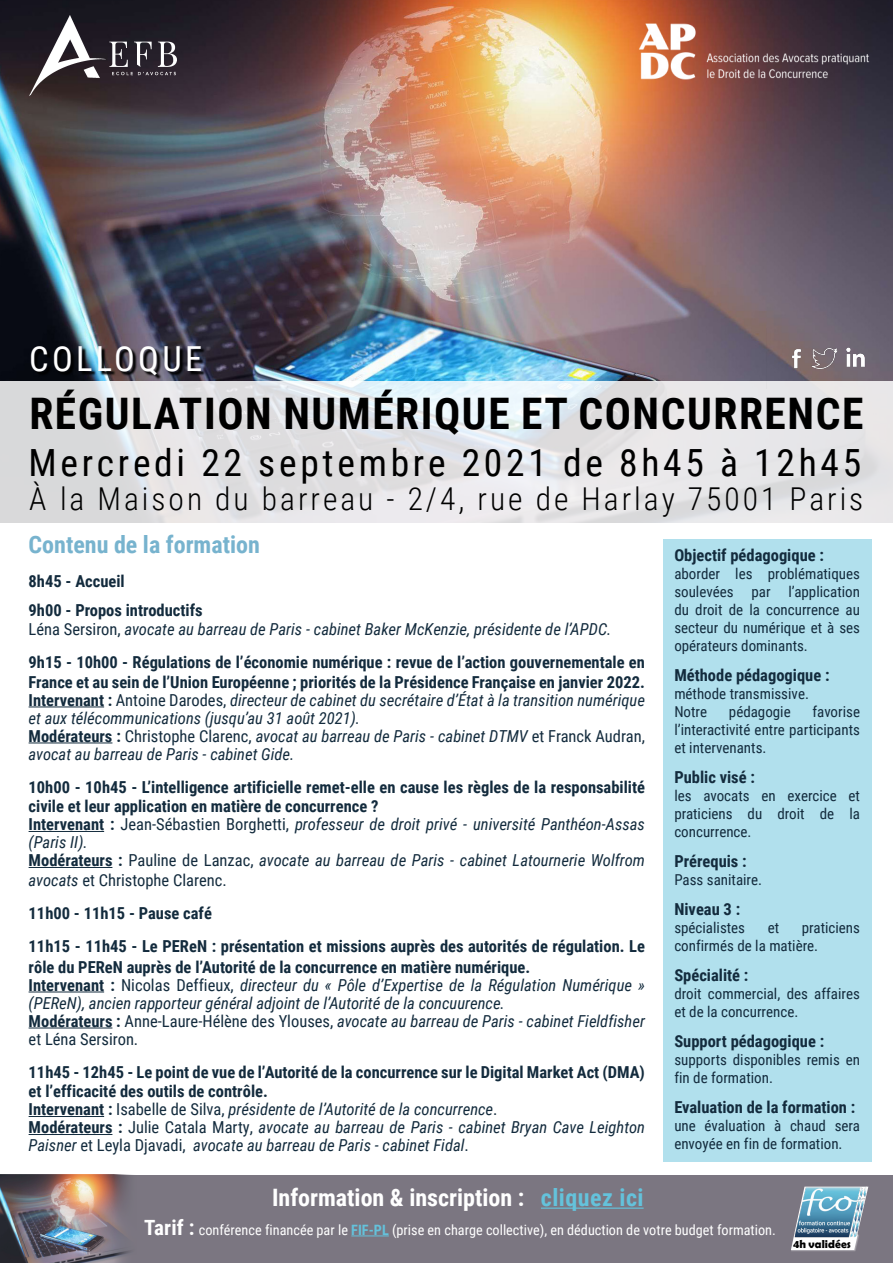
<style>
.page{position:relative;width:893px;height:1263px;background:#fff}
.page>*{position:absolute;margin:0;border:0;box-sizing:border-box;transform-origin:0 0}
.t1{font:700 43.5px "Roboto Condensed";letter-spacing:.035em;color:#000}
.t2{font:37.5px "Roboto Condensed";letter-spacing:.1em;color:#000}
.t3{font:34.5px "Roboto Condensed";letter-spacing:.095em;color:#fff}
.t4{font:300 31.5px "Roboto Condensed";letter-spacing:.095em;color:#000}
.t5{font:700 24px "Roboto Condensed";color:#fff}
.t6{font:700 24px "Roboto Condensed";color:#77b3ce}
.t7{font:italic 16.5px/18px "Roboto Condensed";color:#132b3d}
.t8{font:700 16.5px/33px "Roboto Condensed";color:#132b3d}
.t9{font:15px/18px "Roboto Condensed";color:#132b3d}
.t10{font:14.25px "Roboto Condensed";color:#fff}
.t11{font:700 11.55px "Berlin Sans FB Demi";letter-spacing:.01em;color:#000}
.s1{font-weight:400}
.s2{font-weight:400;font-style:italic}
.s3{font-weight:700;font-style:normal}
.s4{font-style:normal}
.s5{color:#64c2db}
.s6{font-weight:700;font-size:21px}
.s7{font-weight:700;color:#64c2db}
</style>
<div class="page">
<hr style="left:29px;top:706px;width:75px;height:1px;background:#132b3d">
<hr style="left:29px;top:742px;width:83px;height:1px;background:#132b3d">
<hr style="left:29px;top:831px;width:75px;height:1px;background:#132b3d">
<hr style="left:29px;top:867px;width:83px;height:1px;background:#132b3d">
<hr style="left:29px;top:991px;width:75px;height:1px;background:#132b3d">
<hr style="left:29px;top:1027px;width:83px;height:1px;background:#132b3d">
<hr style="left:29px;top:1116px;width:75px;height:1px;background:#132b3d">
<hr style="left:29px;top:1134px;width:83px;height:1px;background:#132b3d">
<div style="left:0;top:1175px;width:893px;height:88px;background:#7b7681"></div>
<img style="left:0;top:1175px;width:130px;height:88px">
<hr style="left:541px;top:1207px;width:103px;height:2px;background:#64c2db">
<hr style="left:351px;top:1235px;width:38px;height:1px;background:#64c2db">
<div style="left:663px;top:539px;width:209px;height:622px;background:#b1e0ed"></div>
<img style="left:0;top:0;width:893px;height:381px">
<svg style="left:0;top:381px;width:893px;height:142px;background:#e3e3e6"></svg>
<div style="left:791px;top:1234px;width:68px;height:17px;background:#a6a3ab"></div>
<svg style="left:791px;top:1187px;width:77px;height:63px"></svg>
<svg style="left:15px;top:6px;width:177px;height:91px;background:#3d373e"></svg>
<img style="left:827px;top:335px;width:18px;height:43px">
<img style="left:766px;top:329px;width:61px;height:60px">
<img style="left:843px;top:345px;width:25px;height:21px">
<img style="left:32px;top:347px;width:174px;height:33px">
<div style="left:622px;top:0;width:267px;height:97px;background:#fff;opacity:.75"></div>
<h3 class="t3" style="left:29px;top:334px;width:174px">COLLOQUE</h3>
<h1 class="t1" style="left:29px;top:383px;width:835px">RÉGULATION NUMÉRIQUE ET CONCURRENCE</h1>
<h2 class="t2" style="left:29px;top:436px;width:834px">Mercredi 22 septembre 2021 de 8h45 à 12h45</h2>
<h3 class="t4" style="left:29px;top:477px;width:836px">À la Maison du barreau - 2/4, rue de Harlay 75001 Paris</h3>
<h3 class="t6" style="left:29px;top:527px;width:233px">Contenu de la formation</h3>
<p class="t8" style="left:29px;top:566px;width:175px;line-height:28.5px">8h45 - Accueil<br>9h00 - Propos introductifs</p>
<p class="t8" style="left:29px;top:612px;width:618px"><span class="s1">Léna Sersiron,</span> <span class="s2">avocate au barreau de Paris - cabinet Baker McKenzie, présidente de l’APDC.<br></span>9h15 - 10h00 - Régulations de l’économie numérique : revue de l’action gouvernementale en</p>
<p class="t7" style="left:29px;top:672px;width:618px"><span class="s3">France et au sein de l’Union Européenne ; priorités de la Présidence Française en janvier 2022.<br>Intervenant :</span> <span class="s4">Antoine Darodes,</span> directeur de cabinet du secrétaire d’État à la transition numérique et aux télécommunications (jusqu’au 31 août 2021).<br><span class="s3">Modérateurs :</span> <span class="s4">Christophe Clarenc,</span> avocat au barreau de Paris - cabinet DTMV <span class="s4">et Franck Audran, </span>avocat au barreau de Paris - cabinet Gide.</p>
<p class="t8" style="left:29px;top:776px;width:618px;line-height:19.5px">10h00 - 10h45 - L’intelligence artificielle remet-elle en cause les règles de la responsabilité civile et leur application en matière de concurrence ?</p>
<p class="t7" style="left:29px;top:815px;width:618px"><span class="s3">Intervenant :</span> <span class="s4">Jean-Sébastien Borghetti,</span> professeur de droit privé - université Panthéon-Assas (Paris II).<br><span class="s3">Modérateurs :</span> <span class="s4">Pauline de Lanzac,</span> avocate au barreau de Paris - cabinet Latournerie Wolfrom</p>
<p class="t8" style="left:29px;top:863px;width:618px"><span class="s2">avocats</span> <span class="s1">et Christophe Clarenc.<br></span>11h00 - 11h15 - Pause café<br>11h15 - 11h45 - Le PEReN : présentation et missions auprès des autorités de régulation. Le</p>
<p class="t7" style="left:29px;top:957px;width:618px"><span class="s3">rôle du PEReN auprès de l’Autorité de la concurrence en matière numérique.<br>Intervenant :</span> <span class="s4">Nicolas Deffieux,</span> directeur du « Pôle d’Expertise de la Régulation Numérique » (PEReN), ancien rapporteur général adjoint de l’Autorité de la concuurence.<br><span class="s3">Modérateurs :</span> <span class="s4">Anne-Laure-Hélène des Ylouses,</span> avocate au barreau de Paris - cabinet Fieldfisher <span class="s4">et Léna Sersiron.</span></p>
<p class="t8" style="left:29px;top:1061px;width:618px;line-height:19.5px">11h45 - 12h45 - Le point de vue de l’Autorité de la concurrence sur le Digital Market Act (DMA) et l’efficacité des outils de contrôle.</p>
<p class="t7" style="left:29px;top:1100px;width:618px"><span class="s3">Intervenant :</span> <span class="s4">Isabelle de Silva,</span> présidente de l’Autorité de la concurrence<span class="s4">.<br></span><span class="s3">Modérateurs :</span> <span class="s4">Julie Catala Marty,</span> avocate au barreau de Paris - cabinet Bryan Cave Leighton<br>Paisner <span class="s4">et Leyla Djavadi,</span> avocate au barreau de Paris - cabinet Fidal<span class="s4">.</span></p>
<h3 class="t5" style="left:272px;top:1181px;width:373px">Information &amp; inscription : <span class="s5">cliquez ici</span></h3>
<p class="t10" style="left:144px;top:1220px;width:633px"><span class="s6">Tarif :</span> conférence financée par le <span class="s7">FIF-PL</span> (prise en charge collective), en déduction de votre budget formation.</p>
<p class="t8" style="left:674px;top:538px;width:151px">Objectif pédagogique :</p>
<p class="t9" style="left:674px;top:564px;width:187px;text-align:justify">aborder les problématiques soulevées par l’application du droit de la concurrence au secteur du numérique et à ses opérateurs dominants.</p>
<p class="t8" style="left:674px;top:658px;width:157px">Méthode pédagogique :</p>
<p class="t9" style="left:674px;top:684px;width:136px">méthode transmissive.<br>Notre</p>
<p class="t9" style="left:674px;top:702px;width:187px;text-align:justify;text-indent:138px">favorise l’interactivité entre participants et intervenants.</p>
<p class="t8" style="left:674px;top:760px;width:82px">Public visé :</p>
<p class="t9" style="left:674px;top:786px;width:187px;text-align:justify">les avocats en exercice et praticiens du droit de la concurrence.</p>
<p class="t8" style="left:674px;top:844px;width:74px">Prérequis :</p>
<p class="t9" style="left:674px;top:870px;width:89px">Pass sanitaire.</p>
<p class="t8" style="left:674px;top:892px;width:67px">Niveau 3 :</p>
<p class="t9" style="left:674px;top:918px;width:72px">spécialistes</p>
<p class="t9" style="left:768px;top:918px;width:13px">et</p>
<p class="t9" style="left:729px;top:702px;width:63px">pédagogie</p>
<p class="t9" style="left:674px;top:918px;width:187px;text-indent:127px">praticiens confirmés de la matière.</p>
<p class="t8" style="left:674px;top:958px;width:76px">Spécialité :</p>
<p class="t9" style="left:674px;top:984px;width:187px">droit commercial, des affaires et de la concurrence.</p>
<p class="t8" style="left:674px;top:1024px;width:151px">Support pédagogique :</p>
<p class="t9" style="left:674px;top:1050px;width:187px">supports disponibles remis en fin de formation.</p>
<p class="t8" style="left:674px;top:1090px;width:182px">Evaluation de la formation :</p>
<p class="t9" style="left:674px;top:1116px;width:187px">une évaluation à chaud sera envoyée en fin de formation.</p>
<p class="t11" style="left:793px;top:1237px;width:60px">4h validées</p>
</div>
